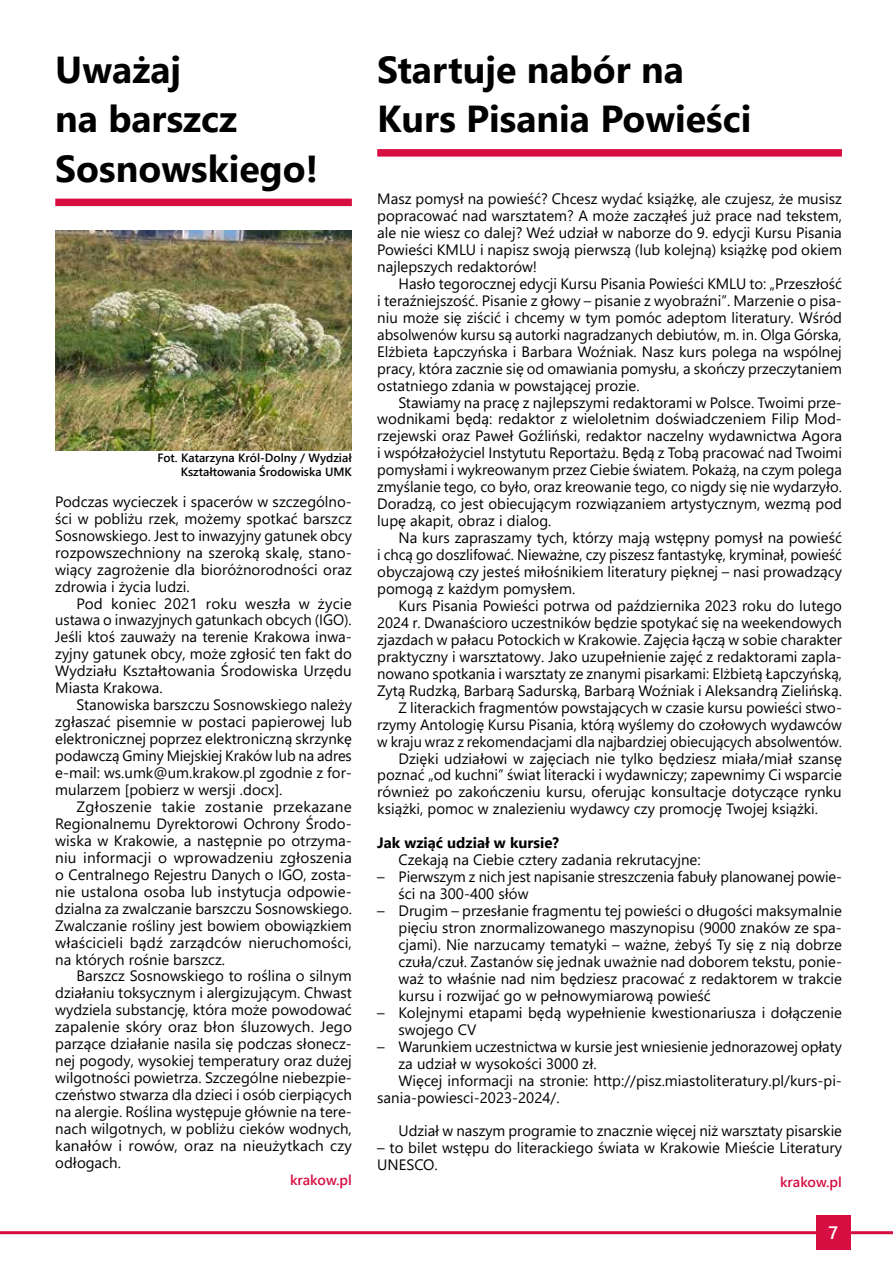
<style>
.page{position:relative;width:893px;height:1263px;background:#fff}
.page>*{position:absolute;margin:0;border:0;box-sizing:border-box;transform-origin:0 0}
.t1{font:700 37.5px/49.5px "Segoe UI";color:#000}
.t2{font:600 18px "Segoe UI";color:#fff}
.t3{font:15px/17px "Segoe UI";color:#000;text-align:justify}
.t4{font:700 15px "Segoe UI";color:#000}
.t5{font:600 14.25px "Segoe UI";color:#d70e41}
.t6{font:600 12px/13.5px "Segoe UI";color:#000;text-align:right}
</style>
<div class="page">
<hr style="left:0;top:1231px;width:893px;height:3px;background:#d70e41">
<div style="left:816px;top:1216px;width:34px;height:34px;background:#d70e41"></div>
<div style="left:377px;top:149px;width:465px;height:8px;background:#d70e41"></div>
<img style="left:55px;top:230px;width:297px;height:221px">
<div style="left:55px;top:199px;width:297px;height:7px;background:#d70e41"></div>
<h1 class="t1" style="left:55px;top:42px;width:264px">Uważaj<br>na barszcz<br>Sosnowskiego!</h1>
<p class="t6" style="left:157px;top:450px;width:196px">Fot. Katarzyna Król-Dolny / Wydział<br>Kształtowania Środowiska UMK</p>
<p class="t3" style="left:55px;top:492px;width:298px">Podczas wycieczek i spacerów w szczególno&shy;ści w pobliżu rzek, możemy spotkać barszcz Sosnowskiego. Jest to inwazyjny gatunek obcy rozpowszechniony na szeroką skalę, stano&shy;wiący zagrożenie dla bioróżnorodności oraz zdrowia i życia ludzi.</p>
<p class="t3" style="left:55px;top:593px;width:298px;text-indent:21px">Pod koniec 2021 roku weszła w życie ustawa o inwazyjnych gatunkach obcych (IGO).<br>Jeśli ktoś zauważy na terenie Krakowa inwa&shy;zyjny gatunek obcy, może zgłosić ten fakt do Wydziału Kształtowania Środowiska Urzędu Miasta Krakowa.</p>
<p class="t3" style="left:55px;top:695px;width:298px;text-indent:21px">Stanowiska barszczu Sosnowskiego należy zgłaszać pisemnie w postaci papierowej lub elektronicznej poprzez elektroniczną skrzynkę podawczą Gminy Miejskiej Kraków lub na adres e-mail: ws.umk@um.krakow.pl zgodnie z for&shy;mularzem [pobierz w wersji .docx].</p>
<p class="t3" style="left:55px;top:797px;width:298px;text-indent:21px">Zgłoszenie takie zostanie przekazane Regionalnemu Dyrektorowi Ochrony Środo&shy;wiska w Krakowie, a następnie po otrzyma&shy;niu informacji o wprowadzeniu zgłoszenia o Centralnego Rejestru Danych o IGO, zosta&shy;nie ustalona osoba lub instytucja odpowie&shy;dzialna za zwalczanie barszczu Sosnowskiego.<br>Zwalczanie rośliny jest bowiem obowiązkiem właścicieli bądź zarządców nieruchomości, na których rośnie barszcz.</p>
<p class="t3" style="left:55px;top:966px;width:298px;text-indent:21px">Barszcz Sosnowskiego to roślina o silnym działaniu toksycznym i alergizującym. Chwast wydziela substancję, która może powodować zapalenie skóry oraz błon śluzowych. Jego parzące działanie nasila się podczas słonecz&shy;nej pogody, wysokiej temperatury oraz dużej wilgotności powietrza. Szczególne niebezpie&shy;czeństwo stwarza dla dzieci i osób cierpiących na alergie. Roślina występuje głównie na tere&shy;nach wilgotnych, w pobliżu cieków wodnych, kanałów i rowów, oraz na nieużytkach czy odłogach.</p>
<p class="t5" style="left:290px;top:1166px;width:63px">krakow.pl</p>
<h1 class="t1" style="left:377px;top:42px;width:376px">Startuje nabór na<br>Kurs Pisania Powieści</h1>
<p class="t3" style="left:377px;top:189px;width:466px">Masz pomysł na powieść? Chcesz wydać książkę, ale czujesz, że musisz popracować nad warsztatem? A może zacząłeś już prace nad tekstem, ale nie wiesz co dalej? Weź udział w naborze do 9. edycji Kursu Pisania Powieści KMLU i napisz swoją pierwszą (lub kolejną) książkę pod okiem najlepszych redaktorów!</p>
<p class="t3" style="left:377px;top:274px;width:466px;text-indent:21px">Hasło tegorocznej edycji Kursu Pisania Powieści KMLU to: „Przeszłość i teraźniejszość. Pisanie z głowy – pisanie z wyobraźni”. Marzenie o pisa&shy;niu może się ziścić i chcemy w tym pomóc adeptom literatury. Wśród absolwenów kursu są autorki nagradzanych debiutów, m. in. Olga Górska, Elżbieta Łapczyńska i Barbara Woźniak. Nasz kurs polega na wspólnej pracy, która zacznie się od omawiania pomysłu, a skończy przeczytaniem ostatniego zdania w powstającej prozie.</p>
<p class="t3" style="left:377px;top:392px;width:466px;text-indent:21px">Stawiamy na pracę z najlepszymi redaktorami w Polsce. Twoimi prze&shy;wodnikami będą: redaktor z wieloletnim doświadczeniem Filip Mod&shy;rzejewski oraz Paweł Goźliński, redaktor naczelny wydawnictwa Agora i współzałożyciel Instytutu Reportażu. Będą z Tobą pracować nad Twoimi pomysłami i wykreowanym przez Ciebie światem. Pokażą, na czym polega zmyślanie tego, co było, oraz kreowanie tego, co nigdy się nie wydarzyło.<br>Doradzą, co jest obiecującym rozwiązaniem artystycznym, wezmą pod lupę akapit, obraz i dialog.</p>
<p class="t3" style="left:377px;top:528px;width:466px;text-indent:21px">Na kurs zapraszamy tych, którzy mają wstępny pomysł na powieść i chcą go doszlifować. Nieważne, czy piszesz fantastykę, kryminał, powieść obyczajową czy jesteś miłośnikiem literatury pięknej – nasi prowadzący pomogą z każdym pomysłem.</p>
<p class="t3" style="left:398px;top:596px;width:445px">Kurs Pisania Powieści potrwa od października 2023 roku do lutego</p>
<p class="t3" style="left:377px;top:613px;width:466px">2024 r. Dwanaścioro uczestników będzie spotykać się na weekendowych</p>
<p class="t3" style="left:377px;top:630px;width:466px">zjazdach w pałacu Potockich w Krakowie. Zajęcia łączą w sobie charakter</p>
<p class="t3" style="left:377px;top:647px;width:466px">praktyczny i warsztatowy. Jako uzupełnienie zajęć z redaktorami zapla-</p>
<p class="t3" style="left:377px;top:664px;width:466px">nowano spotkania i warsztaty ze znanymi pisarkami: Elżbietą Łapczyńską,</p>
<p class="t3" style="left:377px;top:681px;width:466px">Zytą Rudzką, Barbarą Sadurską, Barbarą Woźniak i Aleksandrą Zielińską.</p>
<p class="t3" style="left:398px;top:697px;width:445px">Z literackich fragmentów powstających w czasie kursu powieści stwo-</p>
<p class="t3" style="left:377px;top:714px;width:466px">rzymy Antologię Kursu Pisania, którą wyślemy do czołowych wydawców</p>
<p class="t3" style="left:377px;top:731px;width:466px">w kraju wraz z rekomendacjami dla najbardziej obiecujących absolwentów.</p>
<p class="t3" style="left:398px;top:748px;width:445px">Dzięki udziałowi w zajęciach nie tylko będziesz miała/miał szansę</p>
<p class="t3" style="left:377px;top:765px;width:466px">poznać „od kuchni” świat literacki i wydawniczy; zapewnimy Ci wsparcie</p>
<p class="t3" style="left:377px;top:782px;width:466px">również po zakończeniu kursu, oferując konsultacje dotyczące rynku</p>
<p class="t3" style="left:377px;top:799px;width:442px">książki, pomoc w znalezieniu wydawcy czy promocję Twojej książki.</p>
<p class="t4" style="left:377px;top:829px;width:183px">Jak wziąć udział w kursie?</p>
<p class="t3" style="left:398px;top:850px;width:304px">Czekają na Ciebie cztery zadania rekrutacyjne:</p>
<p class="t3" style="left:398px;top:867px;width:445px;text-indent:-21px">– Pierwszym z nich jest napisanie streszczenia fabuły planowanej powie&shy;ści na 300-400 słów</p>
<p class="t3" style="left:398px;top:901px;width:445px;text-indent:-21px">– Drugim – przesłanie fragmentu tej powieści o długości maksymalnie pięciu stron znormalizowanego maszynopisu (9000 znaków ze spa&shy;cjami). Nie narzucamy tematyki – ważne, żebyś Ty się z nią dobrze czuła/czuł. Zastanów się jednak uważnie nad doborem tekstu, ponie&shy;waż to właśnie nad nim będziesz pracować z redaktorem w trakcie kursu i rozwijać go w pełnowymiarową powieść</p>
<p class="t3" style="left:398px;top:1003px;width:445px;text-indent:-21px">– Kolejnymi etapami będą wypełnienie kwestionariusza i dołączenie swojego CV</p>
<p class="t3" style="left:377px;top:1036px;width:466px">– Warunkiem uczestnictwa w kursie jest wniesienie jednorazowej opłaty</p>
<p class="t3" style="left:398px;top:1053px;width:200px">za udział w wysokości 3000 zł.</p>
<p class="t3" style="left:398px;top:1070px;width:445px">Więcej informacji na stronie: http://pisz.miastoliteratury.pl/kurs-pi-</p>
<p class="t3" style="left:377px;top:1087px;width:184px">sania-powiesci-2023-2024/.</p>
<p class="t3" style="left:398px;top:1121px;width:445px">Udział w naszym programie to znacznie więcej niż warsztaty pisarskie</p>
<p class="t3" style="left:377px;top:1138px;width:466px">– to bilet wstępu do literackiego świata w Krakowie Mieście Literatury<br>UNESCO.</p>
<p class="t5" style="left:780px;top:1169px;width:63px">krakow.pl</p>
<p class="t2" style="left:829px;top:1216px;width:11px">7</p>
</div>
